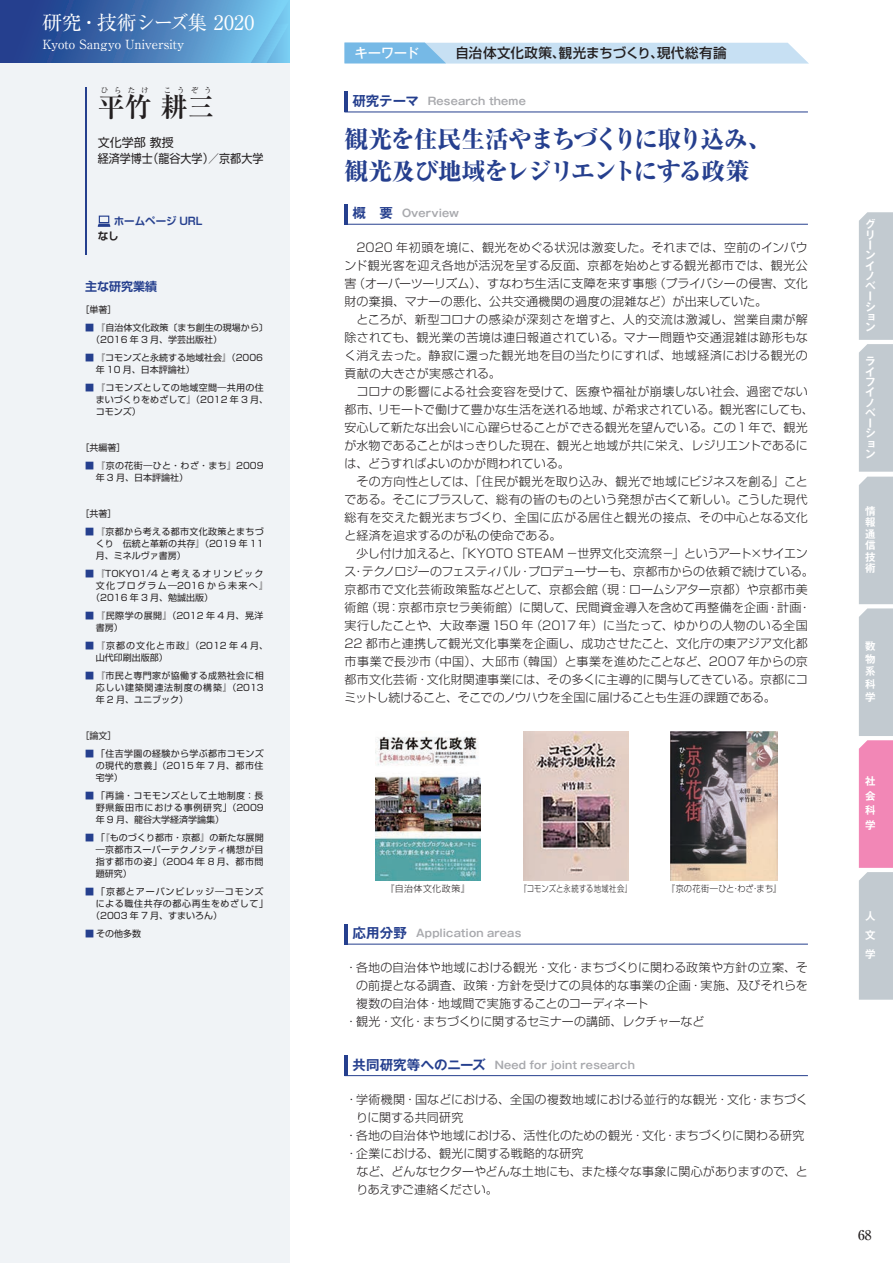
<style>
.page{position:relative;width:893px;height:1263px;background:#fff}
.page>*{position:absolute;margin:0;border:0;box-sizing:border-box;transform-origin:0 0}
.t1{font:700 27px "Ryumin Pr 6 N";color:#231f20}
.t2{font:800 24px/31.5px "Ryumin Pr 6 N";letter-spacing:-.065em;color:#253f8e}
.t3{font:19.8px "Ryumin Pr 6 N";letter-spacing:-.025em;color:#fff}
.t4{font:500 13.5px "Shin Go Pr 6 N";letter-spacing:.035em;color:#231f20}
.t5{font:500 13.5px "Gothic MB101 Pro";letter-spacing:-.04em;color:#fff}
.t6{font:500 13.5px "Ryumin Pr 6 N";color:#231f20}
.t7{font:12.6px "Ryumin Pr 6 N";letter-spacing:-.015em;color:#fff}
.t8{font:300 12px/18px "Shin Go Pro";letter-spacing:.005em;color:#231f20;text-align:justify}
.t9{font:300 12px "Shin Go Pro";letter-spacing:-.03em;color:#231f20}
.t10{font:12px/15.8px "Shin Go Pro";color:#231f20}
.t11{font:300 12px "Shin Go Pro";letter-spacing:-.025em;color:#231f20}
.t12{font:700 12px "Shin Go Pro De";color:#253f8e}
.t13{font:700 10.5px "Gothic MB101 Pro De";letter-spacing:.015em;color:#a8a9ad}
.t14{font:700 10.5px/10.4px "Gothic MB101 Pro De";color:#fff;text-align:justify}
.t15{font:700 10.5px "Shin Go Pro De";color:#253f8e}
.t16{font:700 10.5px "Shin Go Pro De";color:#231f20}
.t17{font:9px/12px "Shin Go Pro";letter-spacing:.035em;color:#231f20;text-align:justify}
.t18{font:9px/12px "Shin Go Pro";color:#231f20}
.t19{font:9px/12px "Shin Go Pro";letter-spacing:.01em;color:#231f20}
.t20{font:9px/12px "Shin Go Pro";letter-spacing:.005em;color:#231f20}
.t21{font:9px/12px "Shin Go Pro";letter-spacing:.055em;color:#231f20}
.t22{font:9px "Shin Go Pro";letter-spacing:.16em;color:#231f20}
.t23{font:9px "Shin Go Pro";letter-spacing:.155em;color:#231f20}
.t24{font:9px "Shin Go Pro";letter-spacing:.1em;color:#231f20}
.t25{font:9px "Shin Go Pro";letter-spacing:.07em;color:#231f20}
.t26{font:300 9px "Shin Go Pro";letter-spacing:.03em;color:#231f20;scale:.81 1}
.t27{font:300 9px "Shin Go Pro";letter-spacing:.03em;color:#231f20;scale:.91 1}
.t28{font:300 9px "Shin Go Pro";letter-spacing:.06em;color:#231f20}
.t29{font:700 7.5px "Ryumin Pr 6 N";letter-spacing:.8em;color:#231f20}
.s1{color:#253f8e}
.s2{font-size:13.5px;color:#253f8e}
</style>
<div class="page">
<svg style="left:0;top:0;width:289px;height:64px;background:#4a7db8"></svg>
<div style="left:0;top:64px;width:289px;height:1199px;background:#f0f3f6"></div>
<hr style="left:85px;top:87px;width:2px;height:168px;background:#253f8e">
<svg style="left:98px;top:216px;width:12px;height:11px"></svg>
<hr style="left:344px;top:923px;width:4px;height:21px;background:#253f8e">
<hr style="left:344px;top:944px;width:464px;height:1px;background:#253f8e">
<hr style="left:344px;top:1055px;width:4px;height:21px;background:#253f8e">
<hr style="left:344px;top:1075px;width:464px;height:1px;background:#253f8e">
<hr style="left:344px;top:204px;width:4px;height:21px;background:#253f8e">
<hr style="left:344px;top:224px;width:464px;height:1px;background:#253f8e">
<svg style="left:344px;top:43px;width:465px;height:21px;background:#b9d9f1"></svg>
<hr style="left:344px;top:91px;width:4px;height:21px;background:#253f8e">
<hr style="left:344px;top:112px;width:464px;height:1px;background:#253f8e">
<img style="left:375px;top:736px;width:105px;height:144px">
<img style="left:523px;top:731px;width:105px;height:149px">
<img style="left:671px;top:731px;width:106px;height:149px">
<svg style="left:859px;top:212px;width:34px;height:788px;background:#cbc1cd"></svg>
<h3 class="t3" style="left:43px;top:7px;width:213px">研究・技術シーズ集 2020</h3>
<p class="t7" style="left:43px;top:34px;width:143px">Kyoto Sangyo University</p>
<p class="t29" style="left:101px;top:84px;width:49px">ひらたけ</p>
<p class="t29" style="left:164px;top:84px;width:50px">こうぞう</p>
<h1 class="t1" style="left:98px;top:86px;width:118px">平竹耕三</h1>
<p class="t10" style="left:98px;top:133px;width:167px">文化学部 教授<br>経済学博士（龍谷大学）／京都大学</p>
<p class="t15" style="left:114px;top:212px;width:90px">ホームページ URL</p>
<p class="t16" style="left:98px;top:228px;width:22px">なし</p>
<p class="t12" style="left:85px;top:277px;width:73px">主な研究業績</p>
<p class="t17" style="left:81px;top:302px;width:37px">［単著］</p>
<p class="t20" style="left:91px;top:320px;width:178px;text-indent:-6px"><span class="s1">■</span> 『自治体文化政策〔まち創生の現場から〕（2016 年 3 月、学芸出版社）</p>
<p class="t18" style="left:96px;top:350px;width:169px;text-indent:-11px"><span class="s1">■</span> 『コモンズと永続する地域社会』（2006年 10 月、日本評論社）</p>
<p class="t19" style="left:96px;top:380px;width:174px;text-indent:-11px"><span class="s1">■</span> 『コモンズとしての地域空間―共用の住まいづくりをめざして』（2012 年 3 月、コモンズ）</p>
<p class="t17" style="left:81px;top:440px;width:46px">［共編著］</p>
<p class="t18" style="left:96px;top:458px;width:169px;text-indent:-11px"><span class="s1">■</span> 『京の花街―ひと・わざ・まち』2009年 3 月、日本評論社）</p>
<p class="t17" style="left:81px;top:506px;width:37px">［共著］</p>
<p class="t17" style="left:96px;top:524px;width:169px;text-indent:-11px"><span class="s1">■</span> 『京都から考える都市文化政策とまちづくり　伝統と革新の共存』（2019 年 11月、ミネルヴァ書房）</p>
<p class="t22" style="left:85px;top:566px;width:180px"><span class="s1">■</span>『TOKYO1/4 と考えるオリンピック</p>
<p class="t23" style="left:96px;top:578px;width:174px">文化プログラム―2016 から未来へ』</p>
<p class="t18" style="left:91px;top:590px;width:123px">（2016 年 3 月、勉誠出版）</p>
<p class="t21" style="left:96px;top:608px;width:169px;text-indent:-11px"><span class="s1">■</span> 『民際学の展開』（2012 年 4 月、晃洋書房）</p>
<p class="t18" style="left:96px;top:638px;width:174px;text-indent:-11px"><span class="s1">■</span> 『京都の文化と市政』（2012 年 4 月、山代印刷出版部）</p>
<p class="t17" style="left:96px;top:668px;width:169px;text-indent:-11px"><span class="s1">■</span> 『市民と専門家が協働する成熟社会に相応しい建築関連法制度の構築』（2013年 2 月、ユニブック）</p>
<p class="t17" style="left:81px;top:728px;width:37px">［論文］</p>
<p class="t17" style="left:96px;top:746px;width:169px;text-indent:-11px"><span class="s1">■</span> 「住吉学園の経験から学ぶ都市コモンズの現代的意義」（2015 年 7 月、都市住宅学）</p>
<p class="t17" style="left:96px;top:788px;width:169px;text-indent:-11px"><span class="s1">■</span> 「再論・コモモンズとして土地制度：長野県飯田市における事例研究」（2009年 9 月、龍谷大学経済学論集）</p>
<p class="t17" style="left:96px;top:830px;width:169px;text-indent:-11px"><span class="s1">■</span> 「『ものづくり都市・京都』の新たな展開―京都市スーパーテクノシティ構想が目指す都市の姿」（2004 年 8 月、都市問題研究）</p>
<p class="t24" style="left:85px;top:884px;width:180px"><span class="s1">■</span> 「京都とアーバンビレッジ―コモンズ</p>
<p class="t25" style="left:96px;top:896px;width:174px">による職住共存の都心再生をめざして」</p>
<p class="t18" style="left:91px;top:908px;width:132px">（2003 年 7 月、すまいろん）</p>
<p class="t17" style="left:85px;top:926px;width:58px"><span class="s1">■</span> その他多数</p>
<p class="t5" style="left:354px;top:41px;width:66px">キーワード</p>
<p class="t4" style="left:455px;top:42px;width:273px">自治体文化政策、観光まちづくり、現代総有論</p>
<p class="t13" style="left:352px;top:92px;width:175px"><span class="s2">研究テーマ</span> Research theme</p>
<h2 class="t2" style="left:344px;top:123px;width:429px">観光を住民生活やまちづくりに取り込み、観光及び地域をレジリエントにする政策</h2>
<p class="t13" style="left:352px;top:204px;width:108px"><span class="s2">概　要</span> Overview</p>
<p class="t8" style="left:344px;top:237px;width:465px;text-indent:12px">2020 年初頭を境に、観光をめぐる状況は激変した。それまでは、空前のインバウンド観光客を迎え各地が活況を呈する反面、京都を始めとする観光都市では、観光公害（オーバーツーリズム）、すなわち生活に支障を来す事態（プライバシーの侵害、文化財の棄損、マナーの悪化、公共交通機関の過度の混雑など）が出来していた。</p>
<p class="t8" style="left:344px;top:309px;width:465px;text-indent:12px">ところが、新型コロナの感染が深刻さを増すと、人的交流は激減し、営業自粛が解除されても、観光業の苦境は連日報道されている。マナー問題や交通混雑は跡形もなく消え去った。静寂に還った観光地を目の当たりにすれば、地域経済における観光の貢献の大きさが実感される。</p>
<p class="t8" style="left:344px;top:381px;width:471px;text-align:left;text-indent:12px">コロナの影響による社会変容を受けて、医療や福祉が崩壊しない社会、過密でない都市、リモートで働けて豊かな生活を送れる地域、が希求されている。観光客にしても、安心して新たな出会いに心躍らせることができる観光を望んでいる。この1 年で、観光が水物であることがはっきりした現在、観光と地域が共に栄え、レジリエントであるには、どうすればよいのかが問われている。</p>
<p class="t8" style="left:344px;top:471px;width:465px;text-indent:12px">その方向性としては、「住民が観光を取り込み、観光で地域にビジネスを創る」ことである。そこにプラスして、総有の皆のものという発想が古くて新しい。こうした現代総有を交えた観光まちづくり、全国に広がる居住と観光の接点、その中心となる文化と経済を追求するのが私の使命である。</p>
<p class="t8" style="left:344px;top:543px;width:471px;text-align:left;text-indent:12px">少し付け加えると、「KYOTO STEAM －世界文化交流祭－」というアート×サイエンス・テクノロジーのフェスティバル・プロデューサーも、京都市からの依頼で続けている。京都市で文化芸術政策監などとして、京都会館（現：ロームシアター京都）や京都市美術館（現：京都市京セラ美術館）に関して、民間資金導入を含めて再整備を企画・計画・実行したことや、大政奉還 150 年（2017 年）に当たって、ゆかりの人物のいる全国22 都市と連携して観光文化事業を企画し、成功させたこと、文化庁の東アジア文化都市事業で長沙市（中国）、大邱市（韓国）と事業を進めたことなど、2007 年からの京都市文化芸術・文化財関連事業には、その多くに主導的に関与してきている。京都にコミットし続けること、そこでのノウハウを全国に届けることも生涯の課題である。</p>
<p class="t28" style="left:385px;top:881px;width:86px">『自治体文化政策』</p>
<p class="t26" style="left:519px;top:881px;width:140px">『コモンズと永続する地域社会』</p>
<p class="t27" style="left:667px;top:881px;width:127px">『京の花街―ひと・わざ・まち』</p>
<p class="t13" style="left:352px;top:924px;width:170px"><span class="s2">応用分野</span> Application areas</p>
<p class="t8" style="left:345px;top:957px;width:464px">・各地の自治体や地域における観光・文化・まちづくりに関わる政策や方針の立案、そ</p>
<p class="t8" style="left:356px;top:975px;width:453px">の前提となる調査、政策・方針を受けての具体的な事業の企画・実施、及びそれらを</p>
<p class="t8" style="left:356px;top:993px;width:294px">複数の自治体・地域間で実施することのコーディネート</p>
<p class="t9" style="left:345px;top:1011px;width:361px">・観光・文化・まちづくりに関するセミナーの講師、レクチャーなど</p>
<p class="t13" style="left:352px;top:1056px;width:284px"><span class="s2">共同研究等へのニーズ</span> Need for joint research</p>
<p class="t8" style="left:345px;top:1088px;width:464px">・学術機関・国などにおける、全国の複数地域における並行的な観光・文化・まちづく</p>
<p class="t8" style="left:356px;top:1106px;width:109px">りに関する共同研究</p>
<p class="t8" style="left:345px;top:1124px;width:461px">・各地の自治体や地域における、活性化のための観光・文化・まちづくりに関わる研究</p>
<p class="t8" style="left:345px;top:1142px;width:240px">・企業における、観光に関する戦略的な研究</p>
<p class="t8" style="left:356px;top:1160px;width:453px">など、どんなセクターやどんな土地にも、また様々な事象に関心がありますので、と</p>
<p class="t11" style="left:356px;top:1179px;width:143px">りあえずご連絡ください。</p>
<p class="t14" style="left:865px;top:218px;width:12px;text-align:left">グリーンイノベーション</p>
<p class="t14" style="left:865px;top:355px;width:12px;text-align:left">ライフイノベーション</p>
<p class="t14" style="left:865px;top:503px;width:12px;line-height:11.6px">情報通信技術</p>
<p class="t14" style="left:865px;top:638px;width:12px;line-height:12.6px">数物系科学</p>
<p class="t14" style="left:865px;top:772px;width:12px;line-height:14.7px">社会科学</p>
<p class="t14" style="left:865px;top:905px;width:12px;line-height:18.9px">人文学</p>
<p class="t6" style="left:858px;top:1224px;width:15px">68</p>
</div>
